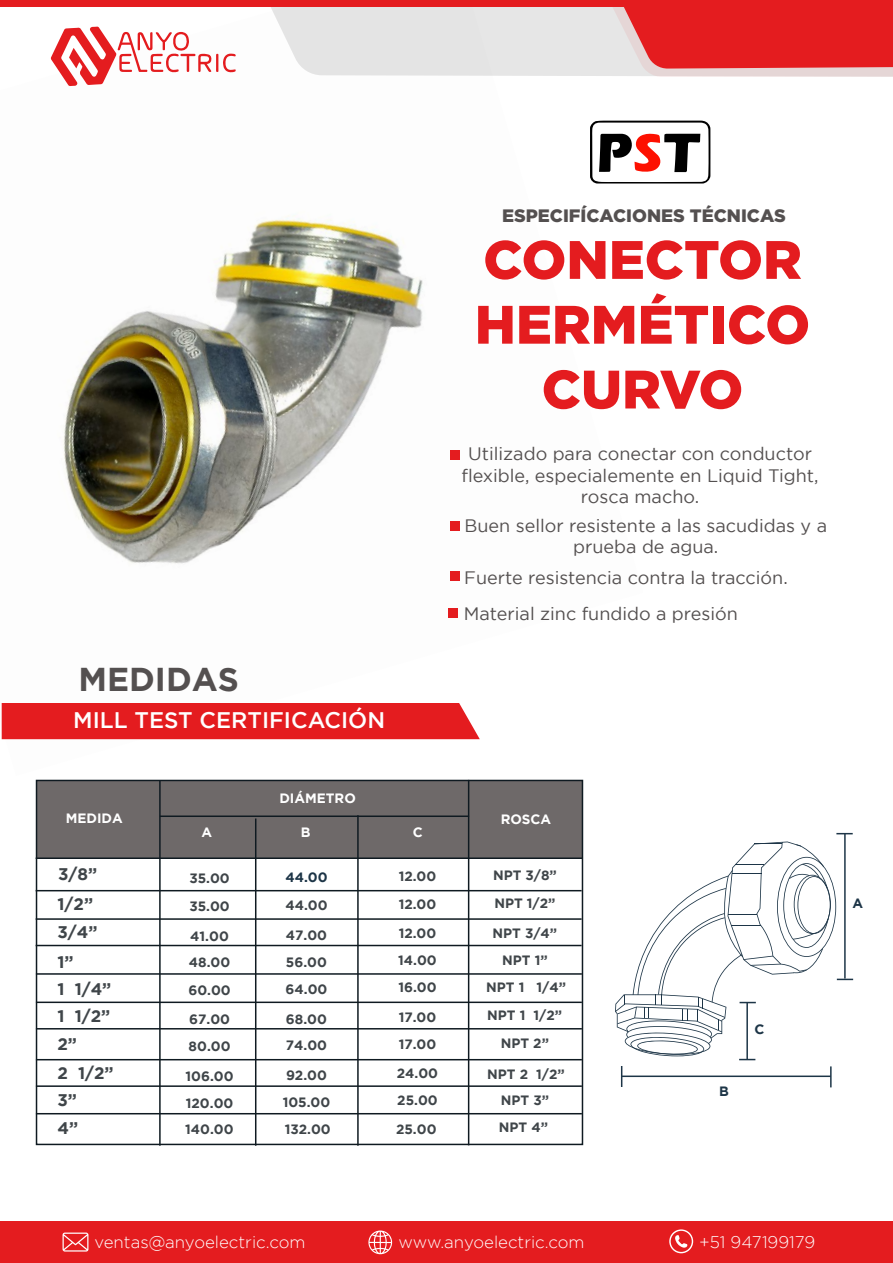
<style>
.page{position:relative;width:893px;height:1263px;background:#fff}
.page>*{position:absolute;margin:0;border:0;box-sizing:border-box;transform-origin:0 0}
.t1{font:900 54px/64.8px "Gotham";color:#e41c1f;text-align:center}
.t2{font:700 33px "Gotham";color:#545050}
.t3{font:500 22.5px "Gotham";color:#fff}
.t4{font:18px/21.6px "Gotham";color:#545050;text-align:center}
.t5{font:900 18px "Gotham";color:#545050}
.t6{font:300 16.8px "Gotham";color:#fff}
.t7{font:700 16.8px/27.2px "Gotham";color:#3f4549}
.t8{font:700 13.5px/27px "Gotham";color:#3f4549}
.t9{font:700 13.5px "Gotham";color:#fff}
.t10{font:700 13.5px "Gotham";color:#1d3547}
</style>
<div class="page">
<img style="left:1px;top:26px;width:642px;height:714px">
<div style="left:36px;top:780px;width:546px;height:78px;background:#6e6969"></div>
<div style="left:450px;top:450px;width:9px;height:9px;background:#e41c1f"></div>
<div style="left:450px;top:521px;width:9px;height:10px;background:#e41c1f"></div>
<div style="left:450px;top:571px;width:9px;height:10px;background:#e41c1f"></div>
<div style="left:448px;top:608px;width:10px;height:10px;background:#e41c1f"></div>
<div style="left:2px;top:703px;width:478px;height:36px;background:#e41c1f"></div>
<svg style="left:590px;top:121px;width:120px;height:62px"></svg>
<div style="left:36px;top:780px;width:547px;height:365px;border:2px solid #0f1a21"></div>
<hr style="left:159px;top:781px;width:2px;height:365px;background:#0f1a21">
<hr style="left:160px;top:815px;width:309px;height:2px;background:#0f1a21">
<hr style="left:36px;top:857px;width:546px;height:2px;background:#0f1a21">
<hr style="left:36px;top:890px;width:546px;height:1px;background:#0f1a21">
<hr style="left:36px;top:918px;width:546px;height:2px;background:#0f1a21">
<hr style="left:36px;top:945px;width:546px;height:1px;background:#0f1a21">
<hr style="left:36px;top:973px;width:546px;height:2px;background:#0f1a21">
<hr style="left:36px;top:1001px;width:546px;height:2px;background:#0f1a21">
<hr style="left:36px;top:1028px;width:546px;height:1px;background:#0f1a21">
<hr style="left:36px;top:1059px;width:546px;height:1px;background:#0f1a21">
<hr style="left:36px;top:1085px;width:546px;height:2px;background:#0f1a21">
<hr style="left:36px;top:1113px;width:546px;height:1px;background:#0f1a21">
<hr style="left:357px;top:815px;width:2px;height:331px;background:#0f1a21">
<hr style="left:255px;top:818px;width:1px;height:328px;background:#0f1a21">
<hr style="left:468px;top:780px;width:1px;height:365px;background:#0f1a21">
<hr style="left:621px;top:1075px;width:210px;height:2px;background:#1d3547">
<hr style="left:844px;top:833px;width:2px;height:145px;background:#1d3547">
<svg style="left:836px;top:833px;width:17px;height:1px"></svg>
<svg style="left:615px;top:841px;width:238px;height:219px"></svg>
<svg style="left:621px;top:1066px;width:1px;height:21px"></svg>
<hr style="left:830px;top:1066px;width:2px;height:21px;background:#1d3547">
<svg style="left:270px;top:7px;width:341px;height:70px;background:#e6e6e6"></svg>
<svg style="left:51px;top:27px;width:185px;height:59px"></svg>
<div style="left:0;top:0;width:893px;height:7px;background:#e41c1f"></div>
<svg style="left:611px;top:7px;width:282px;height:70px;background:#e44648"></svg>
<div style="left:0;top:1222px;width:893px;height:41px;background:#e41c1f"></div>
<svg style="left:63px;top:1232px;width:25px;height:19px"></svg>
<svg style="left:368px;top:1230px;width:24px;height:24px"></svg>
<svg style="left:669px;top:1229px;width:24px;height:24px"></svg>
<h2 class="t2" style="left:78px;top:660px;width:162px">MEDIDAS</h2>
<h3 class="t3" style="left:73px;top:708px;width:313px">MILL TEST CERTIFICACIÓN</h3>
<p class="t9" style="left:66px;top:810px;width:59px">MEDIDA</p>
<p class="t7" style="left:58px;top:860px;width:41px">3/8”</p>
<p class="t7" style="left:57px;top:890px;width:37px">1/2”</p>
<p class="t7" style="left:57px;top:917px;width:42px;line-height:29.1px">3/4”<br>1”</p>
<p class="t7" style="left:57px;top:975px;width:55px;text-align:justify">1 1/4” 1 1/2” 2”</p>
<p class="t7" style="left:57px;top:1059px;width:58px">2 1/2”<br>3”<br>4”</p>
<p class="t9" style="left:279px;top:790px;width:78px">DIÁMETRO</p>
<p class="t9" style="left:202px;top:825px;width:12px">A</p>
<p class="t9" style="left:301px;top:825px;width:11px">B</p>
<p class="t9" style="left:413px;top:825px;width:11px">C</p>
<p class="t8" style="left:189px;top:864px;width:42px;line-height:28px">35.00<br>35.00</p>
<p class="t8" style="left:188px;top:922px;width:44px">41.00<br>48.00<br>60.00</p>
<p class="t8" style="left:189px;top:1006px;width:43px">67.00<br>80.00</p>
<p class="t8" style="left:185px;top:1062px;width:50px;line-height:26.5px;text-align:justify">106.00<br>120.00<br>140.00</p>
<p class="t10" style="left:285px;top:870px;width:44px">44.00</p>
<p class="t8" style="left:285px;top:892px;width:44px">44.00</p>
<p class="t8" style="left:286px;top:921px;width:43px;text-align:justify">47.00<br>56.00<br>64.00</p>
<p class="t8" style="left:286px;top:1005px;width:43px">68.00<br>74.00</p>
<p class="t8" style="left:283px;top:1061px;width:50px">92.00<br>105.00<br>132.00</p>
<p class="t8" style="left:399px;top:861px;width:39px;line-height:28px">12.00<br>12.00</p>
<p class="t8" style="left:398px;top:920px;width:40px;text-align:justify">12.00<br>14.00<br>16.00</p>
<p class="t8" style="left:399px;top:1003px;width:39px">17.00<br>17.00</p>
<p class="t8" style="left:397px;top:1060px;width:43px">24.00<br>25.00</p>
<p class="t8" style="left:396px;top:1115px;width:42px">25.00</p>
<h3 class="t5" style="left:502px;top:205px;width:285px">ESPECIFÍCACIONES TÉCNICAS</h3>
<h1 class="t1" style="left:475px;top:226px;width:337px">CONECTOR<br>HERMÉTICO<br>CURVO</h1>
<h3 class="t4" style="left:461px;top:443px;width:359px">Utilizado para conectar con conductor flexible, especialemente en Liquid Tight, rosca macho.</h3>
<h3 class="t4" style="left:465px;top:514px;width:364px">Buen sellor resistente a las sacudidas y a prueba de agua.</h3>
<h3 class="t4" style="left:464px;top:559px;width:325px;line-height:36.2px;text-align:left">Fuerte resistencia contra la tracción.<br>Material zinc fundido a presión</h3>
<p class="t9" style="left:501px;top:812px;width:52px">ROSCA</p>
<p class="t8" style="left:493px;top:861px;width:65px;line-height:28px">NPT 3/8”<br>NPT 1/2”</p>
<p class="t8" style="left:486px;top:919px;width:81px;text-align:center">NPT 3/4”<br>NPT 1”<br>NPT 1 1/4”</p>
<p class="t8" style="left:487px;top:1001px;width:76px;line-height:28px;text-align:center">NPT 1 1/2”<br>NPT 2”</p>
<p class="t8" style="left:487px;top:1061px;width:79px;line-height:25.7px;text-align:center">NPT 2 1/2”<br>NPT 3”</p>
<p class="t8" style="left:499px;top:1114px;width:51px">NPT 4”</p>
<p class="t10" style="left:719px;top:1083px;width:11px">B</p>
<p class="t10" style="left:754px;top:1021px;width:11px">C</p>
<p class="t10" style="left:852px;top:895px;width:12px">A</p>
<p class="t6" style="left:95px;top:1232px;width:212px">ventas@anyoelectric.com</p>
<p class="t6" style="left:398px;top:1233px;width:188px">www.anyoelectric.com</p>
<p class="t6" style="left:699px;top:1232px;width:118px">+51 947199179</p>
</div>
